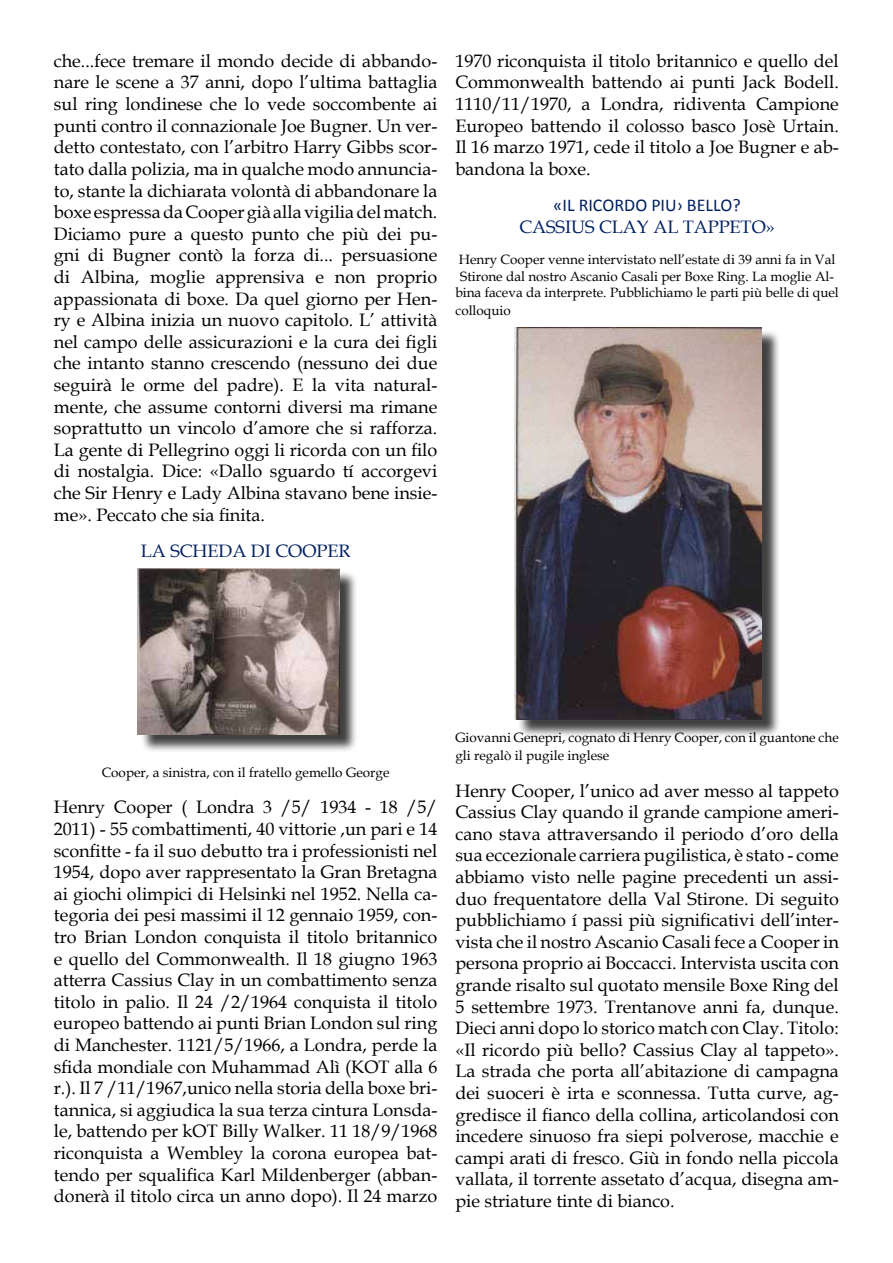
<style>
.page{position:relative;width:893px;height:1263px;background:#fff}
.page>*{position:absolute;margin:0;border:0;box-sizing:border-box;transform-origin:0 0}
.t1{font:18px/21.6px "Book Antiqua";color:#000;text-align:justify}
.t2{font:18px "Book Antiqua";color:#002060}
.t3{font:18px "Calibri";color:#002060}
.t4{font:13.5px/16.2px "Book Antiqua";color:#000;text-align:center}
</style>
<div class="page">
<div style="left:140px;top:570px;width:218px;height:183px;background:#000;opacity:.75"></div>
<img style="left:137px;top:568px;width:202px;height:167px">
<div style="left:517px;top:330px;width:263px;height:408px;background:#000;opacity:.75"></div>
<img style="left:514px;top:327px;width:248px;height:392px">
<p class="t1" style="left:54px;top:50px;width:385px">che...fece tremare il mondo decide di abbando&shy;nare le scene a 37 anni, dopo l’ultima battaglia sul ring londinese che lo vede soccombente ai punti contro il connazionale Joe Bugner. Un ver&shy;detto contestato, con l’arbitro Harry Gibbs scor&shy;tato dalla polizia, ma in qualche modo annuncia&shy;to, stante la dichiarata volontà di abbandonare la boxe espressa da Cooper già alla vigilia del match.<br>Diciamo pure a questo punto che più dei pu&shy;gni di Bugner contò la forza di... persuasione di Albina, moglie apprensiva e non proprio appassionata di boxe. Da quel giorno per Hen&shy;ry e Albina inizia un nuovo capitolo. L’ attività nel campo delle assicurazioni e la cura dei figli che intanto stanno crescendo (nessuno dei due seguirà le orme del padre). E la vita natural&shy;mente, che assume contorni diversi ma rimane soprattutto un vincolo d’amore che si rafforza.<br>La gente di Pellegrino oggi li ricorda con un filo di nostalgia. Dice: «Dallo sguardo tí accorgevi che Sir Henry e Lady Albina stavano bene insie&shy;me». Peccato che sia finita.</p>
<p class="t2" style="left:141px;top:538px;width:211px">LA SCHEDA DI COOPER</p>
<p class="t1" style="left:455px;top:50px;width:385px">1970 riconquista il titolo britannico e quello del Commonwealth battendo ai punti Jack Bodell.<br>1110/11/1970, a Londra, ridiventa Campione Europeo battendo il colosso basco Josè Urtain.<br>Il 16 marzo 1971, cede il titolo a Joe Bugner e ab&shy;bandona la boxe.</p>
<p class="t3" style="left:553px;top:194px;width:189px">«IL RICORDO PIU› BELLO?</p>
<p class="t2" style="left:519px;top:214px;width:257px">CASSIUS CLAY AL TAPPETO»</p>
<p class="t4" style="left:455px;top:251px;width:385px">Henry Cooper venne intervistato nell’estate di 39 anni fa in Val<br>Stirone dal nostro Ascanio Casali per Boxe Ring. La moglie Al&shy;bina faceva da interprete. Pubblichiamo le parti più belle di quel</p>
<p class="t4" style="left:455px;top:302px;width:57px">colloquio</p>
<p class="t4" style="left:102px;top:764px;width:289px">Cooper, a sinistra, con il fratello gemello George</p>
<p class="t1" style="left:54px;top:796px;width:385px">Henry Cooper ( Londra 3 /5/ 1934 - 18 /5/ 2011) - 55 combattimenti, 40 vittorie ,un pari e 14 sconfitte - fa il suo debutto tra i professionisti nel 1954, dopo aver rappresentato la Gran Bretagna ai giochi olimpici di Helsinki nel 1952. Nella ca&shy;tegoria dei pesi massimi il 12 gennaio 1959, con&shy;tro Brian London conquista il titolo britannico e quello del Commonwealth. Il 18 giugno 1963 atterra Cassius Clay in un combattimento senza titolo in palio. Il 24 /2/1964 conquista il titolo europeo battendo ai punti Brian London sul ring di Manchester. 1121/5/1966, a Londra, perde la sfida mondiale con Muhammad Alì (KOT alla 6 r.). Il 7 /11/1967,unico nella storia della boxe bri&shy;tannica, si aggiudica la sua terza cintura Lonsda&shy;le, battendo per kOT Billy Walker. 11 18/9/1968 riconquista a Wembley la corona europea bat&shy;tendo per squalifica Karl Mildenberger (abban&shy;donerà il titolo circa un anno dopo). Il 24 marzo</p>
<p class="t4" style="left:455px;top:728px;width:385px;line-height:18px;text-align:left">Giovanni Genepri, cognato di Henry Cooper, con il guantone che gli regalò il pugile inglese</p>
<p class="t1" style="left:455px;top:779px;width:385px">Henry Cooper, l’unico ad aver messo al tappeto Cassius Clay quando il grande campione ameri&shy;cano stava attraversando il periodo d’oro della sua eccezionale carriera pugilistica, è stato - come abbiamo visto nelle pagine precedenti un assi&shy;duo frequentatore della Val Stirone. Di seguito pubblichiamo í passi più significativi dell’inter&shy;vista che il nostro Ascanio Casali fece a Cooper in persona proprio ai Boccacci. Intervista uscita con grande risalto sul quotato mensile Boxe Ring del 5 settembre 1973. Trentanove anni fa, dunque.<br>Dieci anni dopo lo storico match con Clay. Titolo: «Il ricordo più bello? Cassius Clay al tappeto».<br>La strada che porta all’abitazione di campagna dei suoceri è irta e sconnessa. Tutta curve, ag&shy;gredisce il fianco della collina, articolandosi con incedere sinuoso fra siepi polverose, macchie e campi arati di fresco. Giù in fondo nella piccola vallata, il torrente assetato d’acqua, disegna am&shy;pie striature tinte di bianco.</p>
</div>
